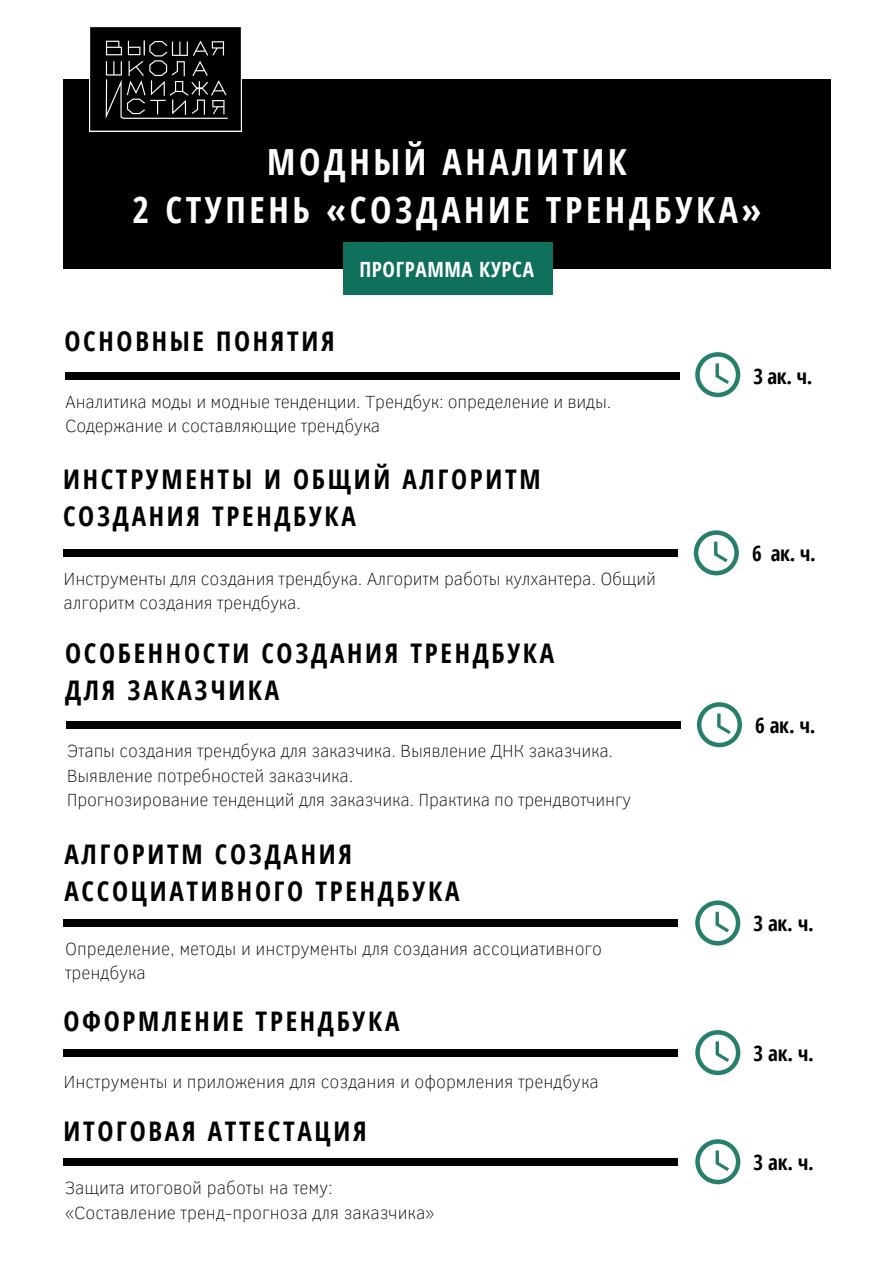
<style>
.page{position:relative;width:894px;height:1264px;background:#fff}
.page>*{position:absolute;margin:0;border:0;box-sizing:border-box;transform-origin:0 0}
.t1{font:700 36px/47.2px "Open Sans Condensed";letter-spacing:.1em;color:#fff;text-align:center}
.t2{font:700 27px/37.7px "Open Sans Condensed";letter-spacing:.1em;color:#000}
.t3{font:700 21px "Open Sans Condensed";letter-spacing:-.01em;color:#000}
.t4{font:700 21px "Open Sans Condensed";letter-spacing:.03em;color:#fff}
.t5{font:100 18px/24.5px "Clear Sans";letter-spacing:-.01em;color:#000}
</style>
<div class="page">
<div style="left:63px;top:79px;width:767px;height:189px;background:#000"></div>
<svg style="left:695px;top:352px;width:45px;height:45px"></svg>
<div style="left:65px;top:372px;width:614px;height:8px;background:#000"></div>
<div style="left:64px;top:549px;width:613px;height:8px;background:#000"></div>
<div style="left:67px;top:721px;width:613px;height:8px;background:#000"></div>
<div style="left:63px;top:919px;width:614px;height:8px;background:#000"></div>
<div style="left:63px;top:1157px;width:614px;height:8px;background:#000"></div>
<svg style="left:693px;top:530px;width:45px;height:45px"></svg>
<svg style="left:696px;top:702px;width:45px;height:45px"></svg>
<svg style="left:695px;top:900px;width:45px;height:45px"></svg>
<svg style="left:695px;top:1139px;width:45px;height:45px"></svg>
<div style="left:343px;top:242px;width:209px;height:53px;background:#0f705c"></div>
<img style="left:89px;top:27px;width:152px;height:104px">
<div style="left:63px;top:1048px;width:614px;height:8px;background:#000"></div>
<svg style="left:695px;top:1030px;width:45px;height:45px"></svg>
<h1 class="t1" style="left:132px;top:138px;width:630px">МОДНЫЙ АНАЛИТИК<br>2 СТУПЕНЬ «СОЗДАНИЕ ТРЕНДБУКА»</h1>
<h2 class="t2" style="left:64px;top:321px;width:271px">ОСНОВНЫЕ ПОНЯТИЯ</h2>
<p class="t4" style="left:359px;top:254px;width:176px">ПРОГРАММА КУРСА</p>
<p class="t5" style="left:65px;top:388px;width:547px">Аналитика моды и модные тенденции. Трендбук: определение и виды.<br>Содержание и составляющие трендбука</p>
<h2 class="t2" style="left:63px;top:459px;width:479px">ИНСТРУМЕНТЫ И ОБЩИЙ АЛГОРИТМ<br>СОЗДАНИЯ ТРЕНДБУКА</h2>
<p class="t5" style="left:64px;top:565px;width:593px">Инструменты для создания трендбука. Алгоритм работы кулхантера. Общий алгоритм создания трендбука.</p>
<h2 class="t2" style="left:65px;top:633px;width:490px">ОСОБЕННОСТИ СОЗДАНИЯ ТРЕНДБУКА<br>ДЛЯ ЗАКАЗЧИКА</h2>
<p class="t5" style="left:67px;top:737px;width:565px">Этапы создания трендбука для заказчика. Выявление ДНК заказчика.<br>Выявление потребностей заказчика.<br>Прогнозирование тенденций для заказчика. Практика по трендвотчингу</p>
<h2 class="t2" style="left:64px;top:834px;width:396px">АЛГОРИТМ СОЗДАНИЯ<br>АССОЦИАТИВНОГО ТРЕНДБУКА</h2>
<p class="t5" style="left:65px;top:935px;width:538px">Определение, методы и инструменты для создания ассоциативного трендбука</p>
<h2 class="t2" style="left:63px;top:1001px;width:337px">ОФОРМЛЕНИЕ ТРЕНДБУКА</h2>
<p class="t5" style="left:63px;top:1068px;width:536px">Инструменты и приложения для создания и оформления трендбука</p>
<h2 class="t2" style="left:63px;top:1112px;width:304px">ИТОГОВАЯ АТТЕСТАЦИЯ</h2>
<p class="t5" style="left:65px;top:1174px;width:370px">Защита итоговой работы на тему: «Составление тренд-прогноза для заказчика»</p>
<p class="t3" style="left:753px;top:362px;width:60px">3 ак. ч.</p>
<p class="t3" style="left:751px;top:538px;width:65px">6 ак. ч.</p>
<p class="t3" style="left:755px;top:710px;width:62px">6 ак. ч.</p>
<p class="t3" style="left:753px;top:908px;width:62px">3 ак. ч.</p>
<p class="t3" style="left:753px;top:1038px;width:62px">3 ак. ч.</p>
<p class="t3" style="left:753px;top:1147px;width:62px">3 ак. ч.</p>
</div>
